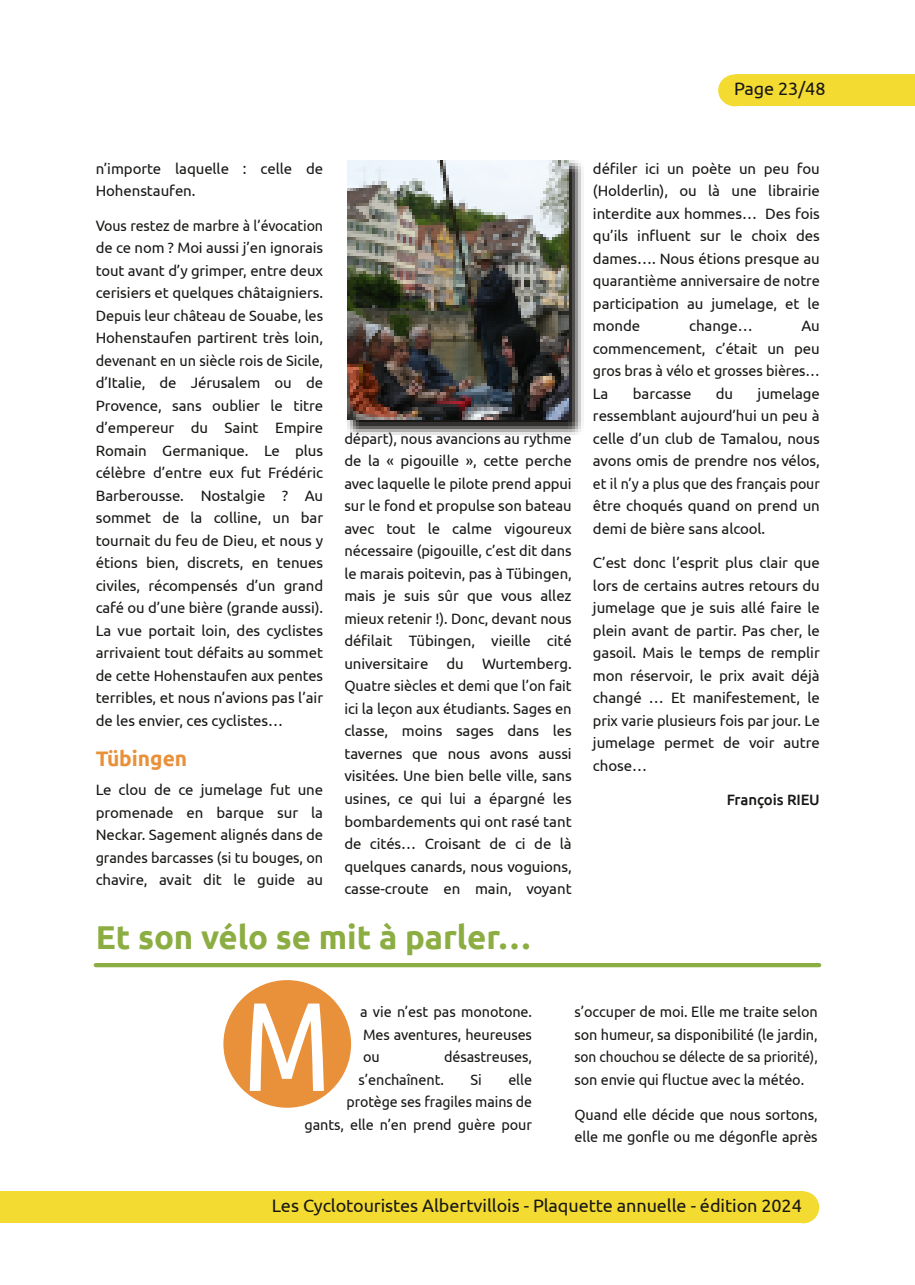
<style>
.page{position:relative;width:915px;height:1285px;background:#fff}
.page>*{position:absolute;margin:0;border:0;box-sizing:border-box;transform-origin:0 0}
.t1{font:126px "Ubuntu Condensed";color:#fff}
.t2{font:700 33px "Ubuntu";letter-spacing:-.005em;color:#8cad42}
.t3{font:700 21px "Ubuntu";letter-spacing:-.005em;color:#e9913a}
.t4{font:18px "Ubuntu";letter-spacing:-.005em;color:#181715}
.t5{font:15px/22.5px "Ubuntu";letter-spacing:-.005em;color:#181715;text-align:justify}
.t6{font:15px/22.5px "Ubuntu";letter-spacing:-.005em;color:#181715;text-align:justify;scale:.95 1}
.t7{font:15px/22.5px "Ubuntu";letter-spacing:-.005em;color:#181715;text-align:justify;scale:.96 1}
.t8{font:500 15px "Ubuntu";letter-spacing:-.005em;color:#181715}
</style>
<div class="page">
<div style="left:734px;top:74px;width:180px;height:32px;background:#f3db32"></div>
<div style="left:718px;top:74px;width:33px;height:32px;background:#f3db32;border-radius:50%"></div>
<div style="left:787px;top:1191px;width:32px;height:31px;background:#f3db32;border-radius:50%"></div>
<div style="left:0;top:1191px;width:803px;height:31px;background:#f3db32"></div>
<div style="left:223px;top:979px;width:128px;height:128px;background:#e9913a;border-radius:50%"></div>
<div style="left:96px;top:962px;width:723px;height:5px;background:#8cad42"></div>
<svg style="left:347px;top:160px;width:236px;height:274px;background:#7f7e7d"></svg>
<img style="left:347px;top:160px;width:221px;height:259px">
<p class="t4" style="left:733px;top:78px;width:93px">Page 23/48</p>
<p class="t5" style="left:96px;top:157px;width:229px">n’importe laquelle : celle de<br>Hohenstaufen.</p>
<p class="t6" style="left:96px;top:214px;width:241px">Vous restez de marbre à l’évocation de ce nom ? Moi aussi j’en ignorais tout avant d’y grimper, entre deux cerisiers et quelques châtaigniers.<br>Depuis leur château de Souabe, les Hohenstaufen partirent très loin, devenant en un siècle rois de Sicile, d’Italie, de Jérusalem ou de Provence, sans oublier le titre d’empereur du Saint Empire Romain Germanique. Le plus célèbre d’entre eux fut Frédéric Barberousse. Nostalgie ? Au sommet de la colline, un bar tournait du feu de Dieu, et nous y étions bien, discrets, en tenues civiles, récompensés d’un grand café ou d’une bière (grande aussi).<br>La vue portait loin, des cyclistes arrivaient tout défaits au sommet de cette Hohenstaufen aux pentes terribles, et nous n’avions pas l’air de les envier, ces cyclistes…</p>
<h3 class="t3" style="left:96px;top:746px;width:93px">Tübingen</h3>
<p class="t5" style="left:96px;top:778px;width:229px">Le clou de ce jumelage fut une promenade en barque sur la Neckar. Sagement alignés dans de grandes barcasses (si tu bouges, on chavire, avait dit le guide au</p>
<p class="t5" style="left:344px;top:427px;width:229px">départ), nous avancions au rythme de la « pigouille », cette perche avec laquelle le pilote prend appui sur le fond et propulse son bateau avec tout le calme vigoureux nécessaire (pigouille, c’est dit dans le marais poitevin, pas à Tübingen, mais je suis sûr que vous allez mieux retenir !). Donc, devant nous défilait Tübingen, vieille cité universitaire du Wurtemberg.<br>Quatre siècles et demi que l’on fait ici la leçon aux étudiants. Sages en classe, moins sages dans les tavernes que nous avons aussi visitées. Une bien belle ville, sans usines, ce qui lui a épargné les bombardements qui ont rasé tant de cités… Croisant de ci de là quelques canards, nous voguions, casse-croute en main, voyant</p>
<h2 class="t2" style="left:96px;top:918px;width:436px">Et son vélo se mit à parler…</h2>
<p class="t5" style="left:592px;top:157px;width:228px">défiler ici un poète un peu fou (Holderlin), ou là une librairie interdite aux hommes… Des fois qu’ils influent sur le choix des dames…. Nous étions presque au quarantième anniversaire de notre participation au jumelage, et le monde</p>
<p class="t5" style="left:688px;top:314px;width:65px">change…</p>
<p class="t5" style="left:592px;top:314px;width:228px;text-indent:208px">Au commencement, c’était un peu gros bras à vélo et grosses bières… La</p>
<p class="t5" style="left:592px;top:382px;width:228px;text-indent:165px">jumelage ressemblant aujourd’hui un peu à celle d’un club de Tamalou, nous avons omis de prendre nos vélos, et il n’y a plus que des français pour être choqués quand on prend un demi de bière sans alcool.</p>
<p class="t5" style="left:592px;top:551px;width:228px">C’est donc l’esprit plus clair que lors de certains autres retours du jumelage que je suis allé faire le plein avant de partir. Pas cher, le gasoil. Mais le temps de remplir mon réservoir, le prix avait déjà changé … Et manifestement, le prix varie plusieurs fois par jour. Le jumelage permet de voir autre chose…</p>
<p class="t8" style="left:726px;top:791px;width:95px">François RIEU</p>
<p class="t5" style="left:632px;top:382px;width:60px">barcasse</p>
<p class="t5" style="left:715px;top:382px;width:19px">du</p>
<h1 class="t1" style="left:241px;top:973px;width:93px">M</h1>
<p class="t7" style="left:360px;top:1000px;width:180px">a vie n’est pas monotone.<br>Mes aventures, heureuses ou</p>
<p class="t7" style="left:358px;top:1045px;width:182px;text-indent:85px">désastreuses, s’enchaînent.</p>
<p class="t7" style="left:304px;top:1067px;width:238px;text-align:right">elle<br>protège ses fragiles mains de gants, elle n’en prend guère pour</p>
<p class="t7" style="left:470px;top:1067px;width:13px">Si</p>
<p class="t7" style="left:574px;top:1000px;width:255px">s’occuper de moi. Elle me traite selon son humeur, sa disponibilité (le jardin, son chouchou se délecte de sa priorité), son envie qui fluctue avec la météo.</p>
<p class="t7" style="left:574px;top:1102px;width:255px">Quand elle décide que nous sortons, elle me gonfle ou me dégonfle après</p>
<p class="t4" style="left:272px;top:1194px;width:531px">Les Cyclotouristes Albertvillois - Plaquette annuelle - édition 2024</p>
</div>
